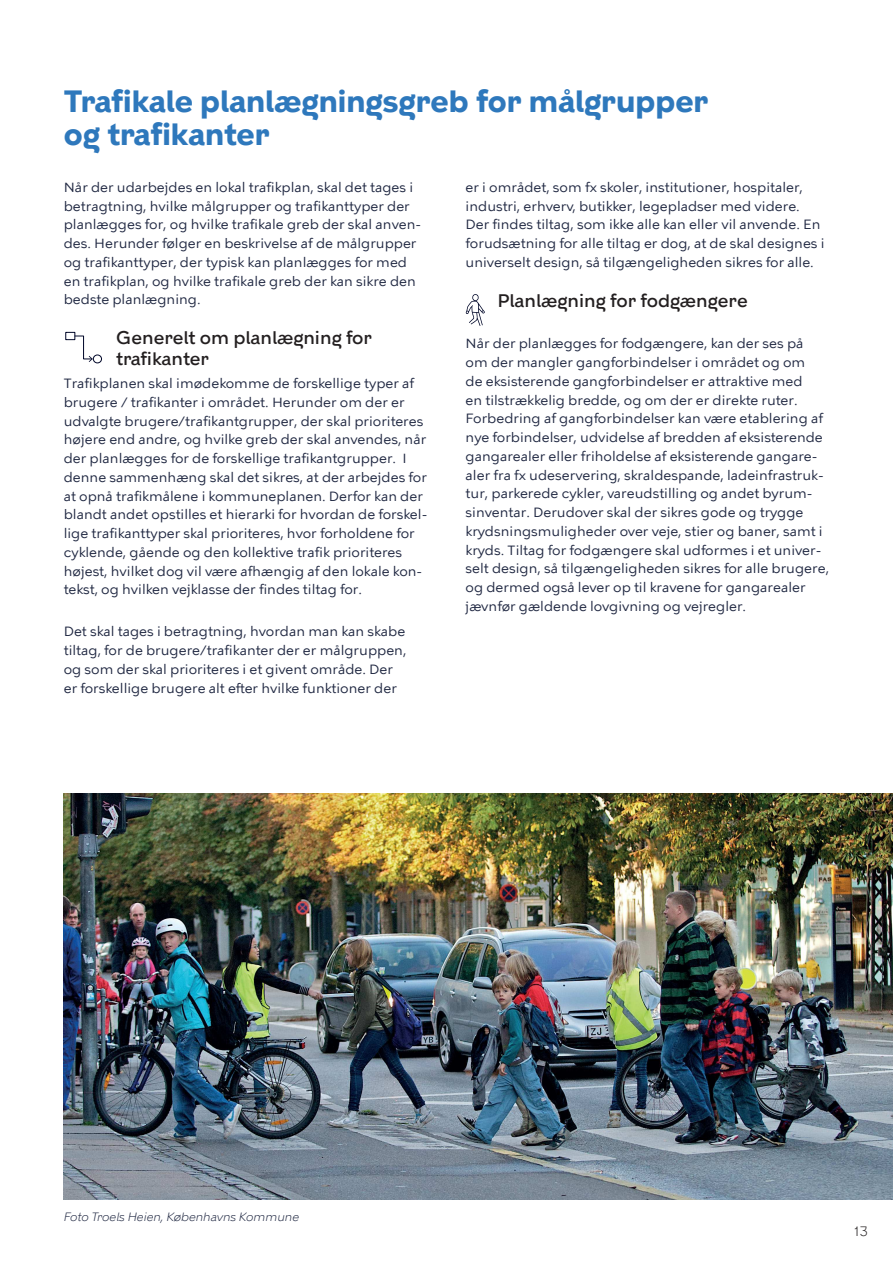
<style>
.page{position:relative;width:893px;height:1263px;background:#fff}
.page>*{position:absolute;margin:0;border:0;box-sizing:border-box;transform-origin:0 0}
.t1{font:700 30px/33px "KBH";color:#2e78bc}
.t2{font:500 18px/21px "KBH";color:#231f20}
.t3{font:13.5px/18.8px "KBH Tekst";color:#202842}
.t4{font:300 13.5px "KBH";color:#231f20}
.t5{font:italic 300 12px "KBH";color:#202842}
</style>
<div class="page">
<img style="left:64px;top:793px;width:829px;height:406px">
<div style="left:65px;top:332px;width:10px;height:8px;border:1px solid #000729"></div>
<svg style="left:74px;top:335px;width:19px;height:27px"></svg>
<div style="left:93px;top:355px;width:9px;height:8px;border:1px solid #000729;border-radius:50%"></div>
<svg style="left:466px;top:294px;width:19px;height:32px"></svg>
<h1 class="t1" style="left:64px;top:85px;width:646px">Trafikale planlægningsgreb for målgrupper og trafikanter</h1>
<p class="t3" style="left:64px;top:178px;width:359px">Når der udarbejdes en lokal trafikplan, skal det tages i betragtning, hvilke målgrupper og trafikanttyper der planlægges for, og hvilke trafikale greb der skal anven&shy;des. Herunder følger en beskrivelse af de målgrupper og trafikanttyper, der typisk kan planlægges for med en trafikplan, og hvilke trafikale greb der kan sikre den bedste planlægning.</p>
<h2 class="t2" style="left:116px;top:327px;width:257px">Generelt om planlægning for trafikanter</h2>
<p class="t3" style="left:64px;top:374px;width:365px">Trafikplanen skal imødekomme de forskellige typer af brugere / trafikanter i området. Herunder om der er udvalgte brugere/trafikantgrupper, der skal prioriteres højere end andre, og hvilke greb der skal anvendes, når der planlægges for de forskellige trafikantgrupper. I denne sammenhæng skal det sikres, at der arbejdes for at opnå trafikmålene i kommuneplanen. Derfor kan der blandt andet opstilles et hierarki for hvordan de forskel&shy;lige trafikanttyper skal prioriteres, hvor forholdene for cyklende, gående og den kollektive trafik prioriteres højest, hvilket dog vil være afhængig af den lokale kon&shy;tekst, og hvilken vejklasse der findes tiltag for.</p>
<p class="t3" style="left:64px;top:622px;width:344px">Det skal tages i betragtning, hvordan man kan skabe tiltag, for de brugere/trafikanter der er målgruppen, og som der skal prioriteres i et givent område. Der er forskellige brugere alt efter hvilke funktioner der</p>
<p class="t3" style="left:466px;top:178px;width:360px">er i området, som fx skoler, institutioner, hospitaler, industri, erhverv, butikker, legepladser med videre.<br>Der findes tiltag, som ikke alle kan eller vil anvende. En forudsætning for alle tiltag er dog, at de skal designes i universelt design, så tilgængeligheden sikres for alle.</p>
<h2 class="t2" style="left:497px;top:292px;width:252px">Planlægning for fodgængere</h2>
<p class="t3" style="left:466px;top:334px;width:365px">Når der planlægges for fodgængere, kan der ses på om der mangler gangforbindelser i området og om<br>de eksisterende gangforbindelser er attraktive med<br>en tilstrækkelig bredde, og om der er direkte ruter.<br>Forbedring af gangforbindelser kan være etablering af nye forbindelser, udvidelse af bredden af eksisterende gangarealer eller friholdelse af eksisterende gangare&shy;aler fra fx udeservering, skraldespande, ladeinfrastruk&shy;tur, parkerede cykler, vareudstilling og andet byrum&shy;sinventar. Derudover skal der sikres gode og trygge krydsningsmuligheder over veje, stier og baner, samt i kryds. Tiltag for fodgængere skal udformes i et univer&shy;selt design, så tilgængeligheden sikres for alle brugere, og dermed også lever op til kravene for gangarealer jævnfør gældende lovgivning og vejregler.</p>
<p class="t5" style="left:64px;top:1212px;width:237px">Foto Troels Heien, Københavns Kommune</p>
<p class="t4" style="left:854px;top:1223px;width:15px">13</p>
</div>
